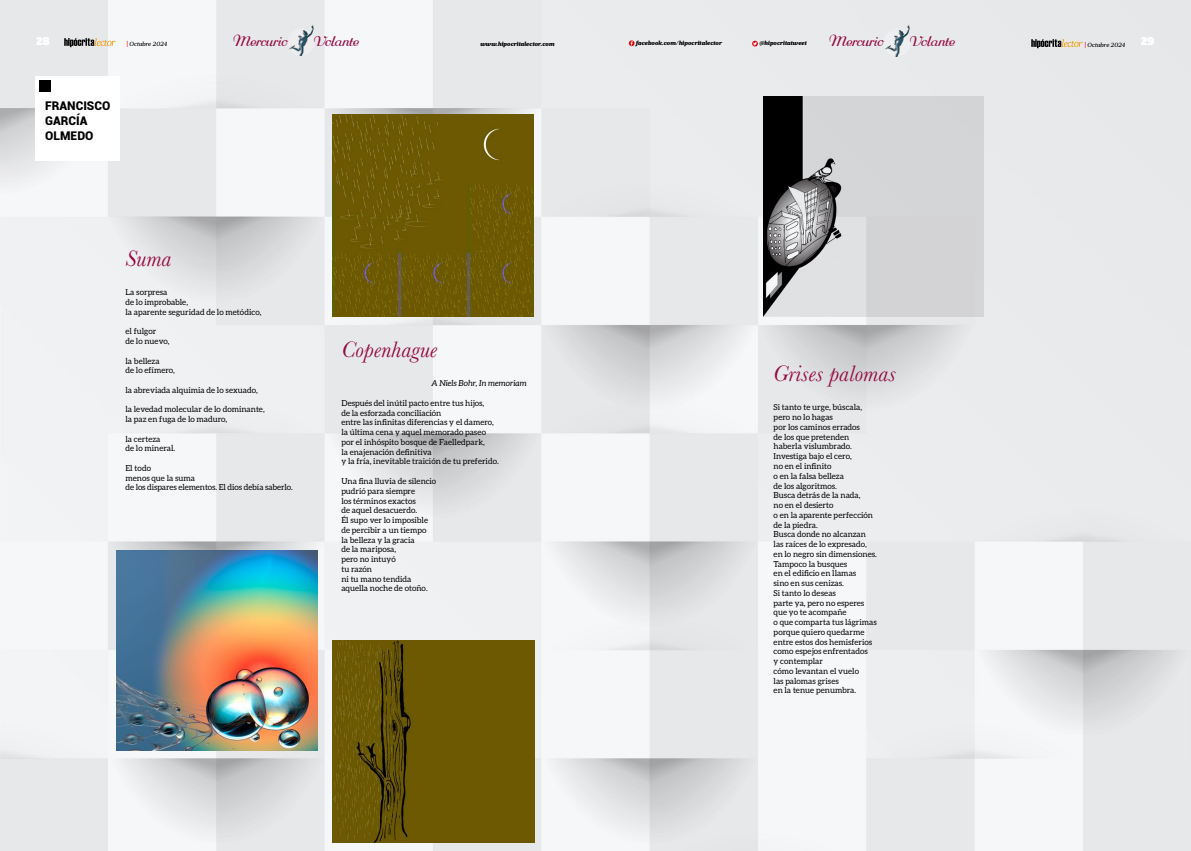
<style>
.page{position:relative;width:1191px;height:851px;background:#fff}
.page>*{position:absolute;margin:0;border:0;box-sizing:border-box;transform-origin:0 0}
.t1{font:italic 23.25px "Baskerville";letter-spacing:.01em;color:#930a3e}
.t2{font:15.23px "Rundkursiv";letter-spacing:-.03em;color:#930a3e}
.t3{font:900 12px/15px "Roboto";color:#000}
.t4{font:9.75px "Alfa Slab One";color:#fff}
.t5{font:8.25px/9.8px "Aleo";color:#000}
.t6{font:italic 8.25px "Aleo";color:#000}
.t7{font:italic 900 6px "Prumo Banner";color:#000}
.t8{font:italic 500 6px "Prumo Banner";color:#000}
.s1{font-weight:900;font-style:normal;color:#e0040b}
</style>
<div class="page">
<img style="left:0;top:0;width:1191px;height:850px">
<div style="left:883px;top:29px;width:28px;height:27px;background:#e9eaec;border-radius:50%"></div>
<img style="left:884px;top:25px;width:27px;height:31px">
<svg style="left:1031px;top:39px;width:51px;height:9px"></svg>
<svg style="left:629px;top:40px;width:5px;height:6px"></svg>
<svg style="left:752px;top:41px;width:6px;height:5px"></svg>
<div style="left:288px;top:28px;width:27px;height:28px;background:#eeeef0;border-radius:50%"></div>
<img style="left:289px;top:24px;width:26px;height:32px">
<svg style="left:64px;top:38px;width:52px;height:9px"></svg>
<img style="left:117px;top:550px;width:200px;height:200px">
<img style="left:332px;top:115px;width:202px;height:201px">
<img style="left:333px;top:640px;width:201px;height:202px">
<img style="left:764px;top:97px;width:219px;height:219px">
<div style="left:35px;top:76px;width:85px;height:84px;background:#fff"></div>
<div style="left:39px;top:80px;width:12px;height:11px;background:#000"></div>
<p class="t4" style="left:37px;top:33px;width:15px">28</p>
<p class="t8" style="left:127px;top:40px;width:42px"><span class="s1">|</span> Octubre 2024</p>
<h2 class="t2" style="left:232px;top:33px;width:56px">Mercurio</h2>
<h2 class="t2" style="left:313px;top:33px;width:46px">Volante</h2>
<p class="t7" style="left:480px;top:40px;width:75px">www.hipocritalector.com</p>
<p class="t7" style="left:636px;top:39px;width:88px">facebook.com/hipocritalector</p>
<p class="t7" style="left:759px;top:39px;width:49px">@hipocritatweet</p>
<h2 class="t2" style="left:828px;top:33px;width:56px">Mercurio</h2>
<h2 class="t2" style="left:909px;top:33px;width:46px">Volante</h2>
<p class="t8" style="left:1084px;top:41px;width:42px"><span class="s1">|</span> Octubre 2024</p>
<p class="t4" style="left:1141px;top:33px;width:15px">29</p>
<h3 class="t3" style="left:45px;top:98px;width:67px">FRANCISCO<br>GARCÍA<br>OLMEDO</h3>
<h1 class="t1" style="left:125px;top:243px;width:47px">Suma</h1>
<p class="t5" style="left:125px;top:287px;width:137px">La sorpresa<br>de lo improbable,<br>la aparente seguridad de lo metódico,</p>
<p class="t5" style="left:125px;top:326px;width:45px">el fulgor<br>de lo nuevo,</p>
<p class="t5" style="left:125px;top:355px;width:51px">la belleza<br>de lo efímero,</p>
<p class="t5" style="left:125px;top:385px;width:134px">la abreviada alquimia de lo sexuado,</p>
<p class="t5" style="left:125px;top:404px;width:141px">la levedad molecular de lo dominante, la paz en fuga de lo maduro,</p>
<p class="t5" style="left:125px;top:433px;width:51px">la certeza<br>de lo mineral.</p>
<p class="t5" style="left:125px;top:463px;width:169px">El todo<br>menos que la suma<br>de los dispares elementos. El dios debía saberlo.</p>
<h1 class="t1" style="left:341px;top:334px;width:97px">Copenhague</h1>
<p class="t6" style="left:431px;top:379px;width:97px">A Niels Bohr, In memoriam</p>
<p class="t5" style="left:341px;top:398px;width:159px">Después del inútil pacto entre tus hijos,<br>de la esforzada conciliación<br>entre las infinitas diferencias y el damero, la última cena y aquel memorado paseo por el inhóspito bosque de Faelledpark,<br>la enajenación definitiva<br>y la fría, inevitable traición de tu preferido.</p>
<p class="t5" style="left:341px;top:476px;width:96px">Una fina lluvia de silencio pudrió para siempre<br>los términos exactos<br>de aquel desacuerdo.<br>Él supo ver lo imposible de percibir a un tiempo<br>la belleza y la gracia<br>de la mariposa,<br>pero no intuyó<br>tu razón<br>ni tu mano tendida aquella noche de otoño.</p>
<h1 class="t1" style="left:773px;top:358px;width:124px">Grises palomas</h1>
<p class="t5" style="left:773px;top:402px;width:105px">Si tanto te urge, búscala, pero no lo hagas<br>por los caminos errados<br>de los que pretenden haberla vislumbrado.<br>Investiga bajo el cero,<br>no en el infinito<br>o en la falsa belleza<br>de los algoritmos.<br>Busca detrás de la nada,<br>no en el desierto<br>o en la aparente perfección de la piedra.<br>Busca donde no alcanzan las raíces de lo expresado, en lo negro sin dimensiones.<br>Tampoco la busques<br>en el edificio en llamas<br>sino en sus cenizas.<br>Si tanto lo deseas<br>parte ya, pero no esperes que yo te acompañe<br>o que comparta tus lágrimas porque quiero quedarme entre estos dos hemisferios como espejos enfrentados<br>y contemplar<br>cómo levantan el vuelo<br>las palomas grises<br>en la tenue penumbra.</p>
</div>
